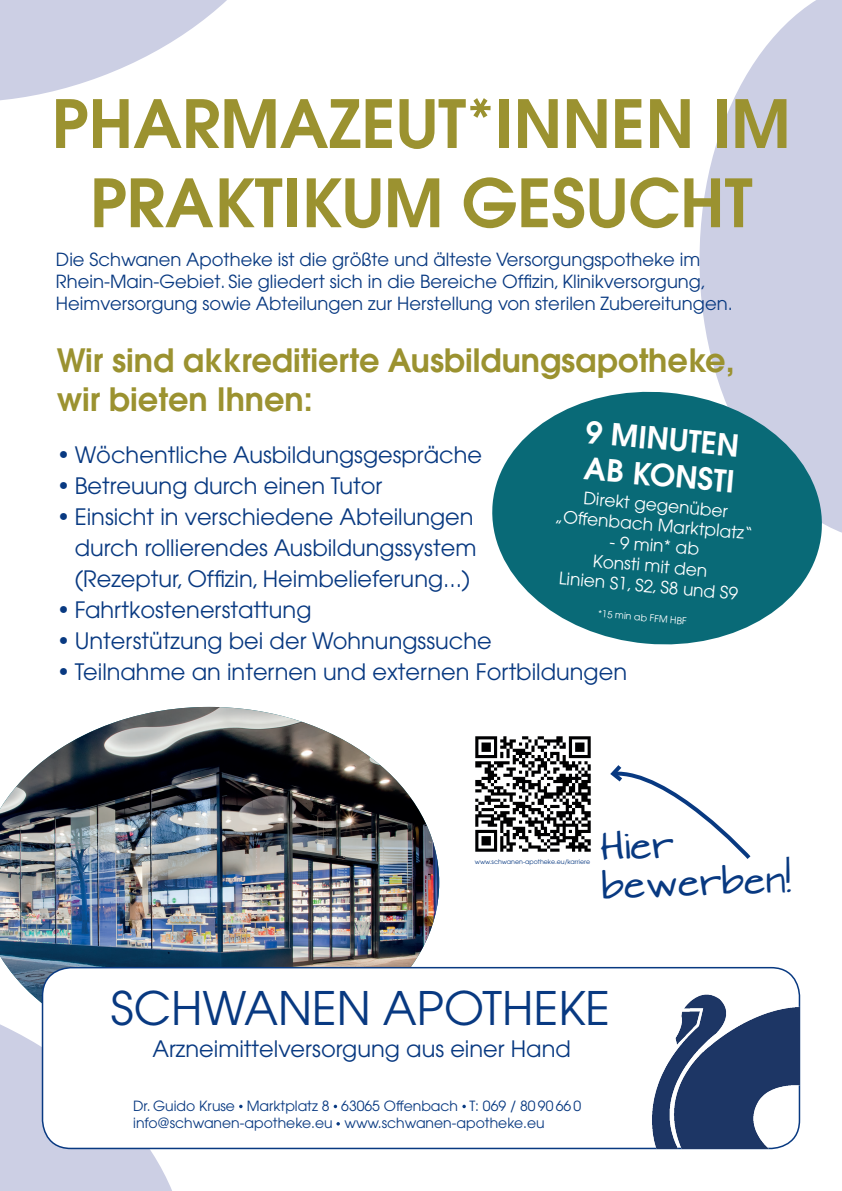
<style>
.page{position:relative;width:842px;height:1191px;background:#fff}
.page>*{position:absolute;margin:0;border:0;box-sizing:border-box;transform-origin:0 0}
.t1{font:600 66px/79.2px "Avant Garde";color:#9b9230;text-align:center}
.t2{font:46px "Avant Garde";color:#083981}
.t3{font:600 32px/38.4px "Avant Garde";color:#9b9230}
.t4{font:32px/38.4px "Architects Daughter";color:#083981}
.t5{font:600 30.2px/36.3px "Avant Garde";color:#fff}
.t6{font:22.5px/31px "Avant Garde";color:#083981}
.t7{font:18px/21.6px "Avant Garde";color:#083981}
.t8{font:17px/20.4px "Avant Garde";color:#fff;text-align:center}
.t9{font:14px/16.8px "Avant Garde";color:#083981}
.t10{font:9.4px "Avant Garde";color:#fff}
.t11{font:6.3px "Avant Garde";color:#083981}
</style>
<div class="page">
<img style="left:0;top:707px;width:439px;height:260px">
<svg style="left:0;top:958px;width:220px;height:233px;fill:#cccfe4"></svg>
<div style="left:43px;top:967px;width:756px;height:181px;background:#fff;border-radius:28px"></div>
<div style="left:42px;top:967px;width:758px;height:182px;border:2px solid #083981;border-radius:28px"></div>
<svg style="left:699px;top:0;width:143px;height:533px;fill:#cccfe4"></svg>
<svg style="left:0;top:0;width:227px;height:101px;fill:#cccfe4"></svg>
<img style="left:642px;top:991px;width:157px;height:157px">
<svg style="left:239px;top:1104px;width:4px;height:4px"></svg>
<svg style="left:462px;top:1104px;width:4px;height:4px"></svg>
<svg style="left:336px;top:1122px;width:4px;height:3px"></svg>
<svg style="left:492px;top:385px;width:335px;height:260px;fill:#096a77"></svg>
<img style="left:475px;top:736px;width:116px;height:116px">
<svg style="left:610px;top:765px;width:141px;height:94px"></svg>
<h1 class="t1" style="left:51px;top:83px;width:741px">PHARMAZEUT*INNEN IM<br>PRAKTIKUM GESUCHT</h1>
<p class="t7" style="left:56px;top:249px;width:678px">Die Schwanen Apotheke ist die größte und älteste Versorgungspotheke im<br>Rhein-Main-Gebiet. Sie gliedert sich in die Bereiche Offizin, Klinikversorgung,<br>Heimversorgung sowie Abteilungen zur Herstellung von sterilen Zubereitungen.</p>
<h3 class="t3" style="left:57px;top:341px;width:679px">Wir sind akkreditierte Ausbildungsapotheke, wir bieten Ihnen:</h3>
<p class="t6" style="left:57px;top:439px;width:427px">• Wöchentliche Ausbildungsgespräche</p>
<p class="t6" style="left:57px;top:470px;width:327px">• Betreuung durch einen Tutor</p>
<p class="t6" style="left:75px;top:501px;width:403px;text-indent:-18px">• Einsicht in verschiedene Abteilungen durch rollierendes Ausbildungssystem (Rezeptur, Offizin, Heimbelieferung...)</p>
<p class="t6" style="left:57px;top:594px;width:256px">• Fahrtkostenerstattung</p>
<p class="t6" style="left:57px;top:625px;width:436px">• Unterstützung bei der Wohnungssuche</p>
<p class="t6" style="left:57px;top:656px;width:572px">• Teilnahme an internen und externen Fortbildungen</p>
<h3 class="t5" style="left:588px;top:413px;width:155px;rotate:5deg">9 MINUTEN<br>AB KONSTI</h3>
<p class="t8" style="left:558px;top:485px;width:200px;rotate:5deg">Direkt gegenüber „Offenbach Marktplatz“</p>
<p class="t8" style="left:563px;top:527px;width:181px;rotate:5deg">- 9 min* ab<br>Konsti mit den<br>Linien S1, S2, S8 und S9</p>
<p class="t10" style="left:599px;top:608px;width:90px;rotate:5deg">*15 min ab FFM HBF</p>
<p class="t11" style="left:475px;top:858px;width:117px">www.schwanen-apotheke.eu/karriere</p>
<h3 class="t4" style="left:600px;top:830px;width:191px;rotate:-2deg">Hier bewerben!</h3>
<h2 class="t2" style="left:111px;top:981px;width:501px">SCHWANEN APOTHEKE</h2>
<p class="t6" style="left:152px;top:1033px;width:420px">Arzneimittelversorgung aus einer Hand</p>
<p class="t9" style="left:133px;top:1097px;width:450px">Dr. Guido Kruse Marktplatz 8 63065 Offenbach T: 069 / 80 90 66 0 info@schwanen-apotheke.eu www.schwanen-apotheke.eu</p>
</div>
